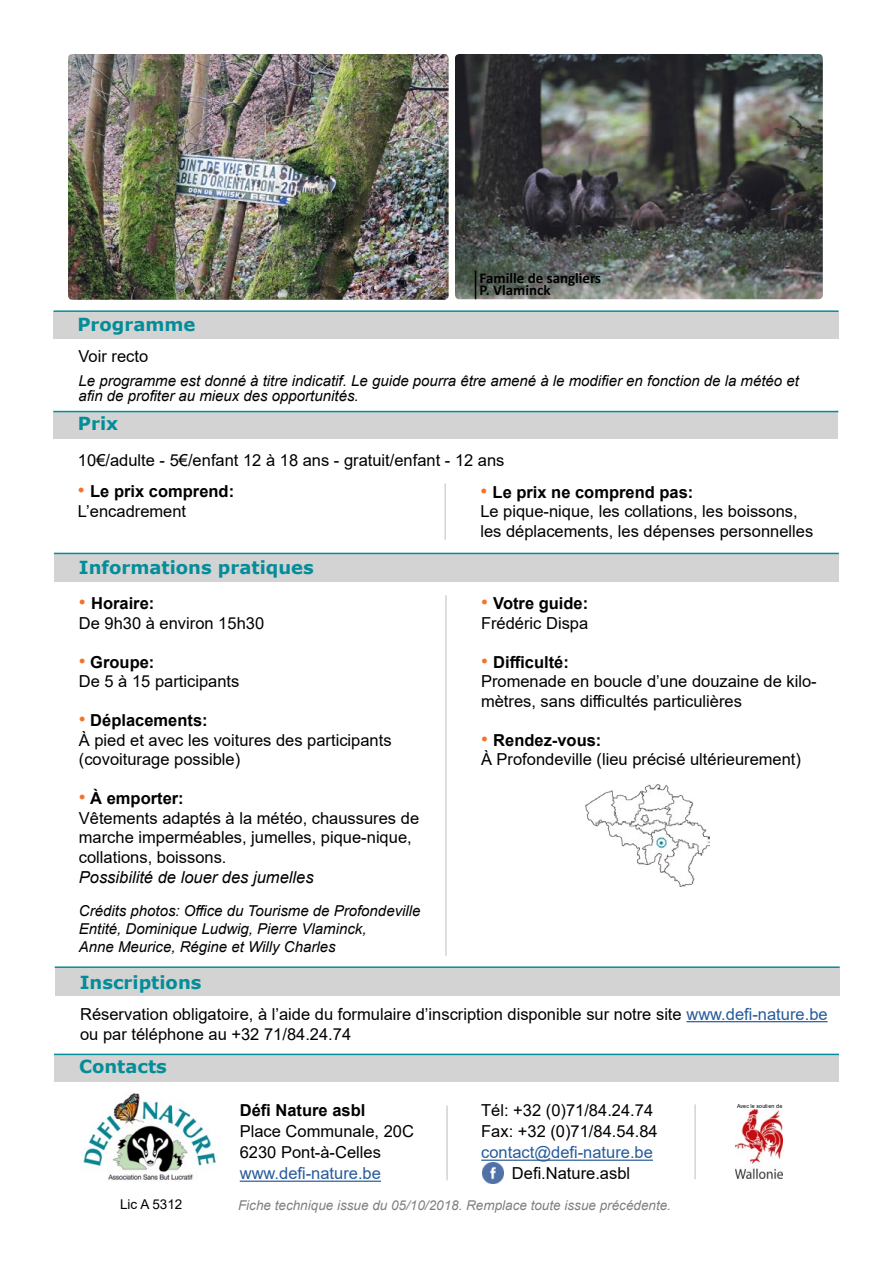
<style>
.page{position:relative;width:893px;height:1263px;background:#fff}
.page>*{position:absolute;margin:0;border:0;box-sizing:border-box;transform-origin:0 0}
.t1{font:700 18px "Verdana";color:#038d99}
.t2{font:16.5px/19.8px "Arial";color:#000}
.t3{font:700 16.5px/19.8px "Arial";color:#000}
.t4{font:16.5px "Arial";color:#275b9b}
.t5{font:italic 16.5px "Arial";color:#000}
.t6{font:italic 15px/18px "Arial";color:#000}
.t7{font:700 15px/12px "Calibri";color:#000}
.t8{font:italic 13.5px "Arial";color:#808080}
.t9{font:13.5px "Arial";color:#000}
.t10{font:5.7px "Arial";color:#000;scale:.94 1}
.s1{font-weight:400;font-size:19.5px;color:#f67228}
.s2{font-weight:400}
.s3{font-size:19.5px;color:#f67228}
.s4{font-weight:700}
.s5{color:#275b9b}
</style>
<div class="page">
<div style="left:54px;top:312px;width:785px;height:27px;background:#d3d3d3"></div>
<div style="left:53px;top:411px;width:785px;height:28px;background:#d3d3d3"></div>
<hr style="left:54px;top:310px;width:784px;height:2px;background:#038d99">
<div style="left:55px;top:968px;width:785px;height:27px;background:#d3d3d3"></div>
<hr style="left:686px;top:1021px;width:142px;height:1px;background:#275b9b">
<hr style="left:444px;top:483px;width:2px;height:57px;background:#d3d3d3">
<div style="left:54px;top:554px;width:785px;height:27px;background:#d3d3d3"></div>
<hr style="left:445px;top:595px;width:2px;height:361px;background:#d3d3d3">
<div style="left:54px;top:1054px;width:785px;height:28px;background:#d3d3d3"></div>
<hr style="left:240px;top:1180px;width:141px;height:2px;background:#275b9b">
<svg style="left:736px;top:1110px;width:47px;height:69px"></svg>
<hr style="left:446px;top:1105px;width:2px;height:75px;background:#d3d3d3">
<hr style="left:481px;top:1159px;width:172px;height:2px;background:#275b9b">
<img style="left:83px;top:1093px;width:133px;height:88px">
<img style="left:482px;top:1162px;width:22px;height:22px">
<hr style="left:53px;top:411px;width:785px;height:1px;background:#038d99">
<hr style="left:54px;top:553px;width:785px;height:1px;background:#038d99">
<hr style="left:55px;top:966px;width:785px;height:2px;background:#038d99">
<hr style="left:54px;top:1054px;width:785px;height:1px;background:#038d99">
<hr style="left:694px;top:1104px;width:2px;height:75px;background:#d3d3d3">
<img style="left:585px;top:785px;width:124px;height:101px">
<img style="left:455px;top:54px;width:368px;height:245px">
<img style="left:68px;top:54px;width:381px;height:246px">
<svg style="left:475px;top:270px;width:1px;height:29px"></svg>
<p class="t1" style="left:77px;top:312px;width:120px">Programme</p>
<p class="t2" style="left:79px;top:346px;width:71px">Voir recto</p>
<p class="t7" style="left:480px;top:272px;width:123px">Famille de sangliers<br>P. Vlaminck</p>
<p class="t6" style="left:79px;top:374px;width:722px;line-height:15px">Le programme est donné à titre indicatif. Le guide pourra être amené à le modifier en fonction de la météo et afin de profiter au mieux des opportunités.</p>
<p class="t1" style="left:78px;top:411px;width:42px">Prix</p>
<p class="t2" style="left:78px;top:450px;width:428px">10€/adulte - 5€/enfant 12 à 18 ans - gratuit/enfant - 12 ans</p>
<p class="t3" style="left:78px;top:482px;width:158px"><span class="s1">•</span> Le prix comprend:<br><span class="s2">L’encadrement</span></p>
<p class="t2" style="left:480px;top:482px;width:334px"><span class="s3">•</span> <span class="s4">Le prix ne comprend pas:<br></span>Le pique-nique, les collations, les boissons, les déplacements, les dépenses personnelles</p>
<p class="t1" style="left:79px;top:555px;width:236px">Informations pratiques</p>
<p class="t2" style="left:79px;top:594px;width:187px"><span class="s3">•</span> <span class="s4">Horaire:<br></span>De 9h30 à environ 15h30</p>
<p class="t2" style="left:79px;top:652px;width:162px"><span class="s3">•</span> <span class="s4">Groupe:<br></span>De 5 à 15 participants</p>
<p class="t2" style="left:79px;top:710px;width:314px"><span class="s3">•</span> <span class="s4">Déplacements:<br></span>À pied et avec les voitures des participants (covoiturage possible)</p>
<p class="t2" style="left:79px;top:788px;width:342px"><span class="s3">•</span> <span class="s4">À emporter:<br></span>Vêtements adaptés à la météo, chaussures de marche imperméables, jumelles, pique-nique, collations, boissons.</p>
<p class="t5" style="left:79px;top:867px;width:236px">Possibilité de louer des jumelles</p>
<p class="t6" style="left:79px;top:902px;width:343px">Crédits photos: Office du Tourisme de Profondeville<br>Entité, Dominique Ludwig, Pierre Vlaminck,<br>Anne Meurice, Régine et Willy Charles</p>
<p class="t2" style="left:481px;top:594px;width:109px"><span class="s3">•</span> <span class="s4">Votre guide:<br></span>Frédéric Dispa</p>
<p class="t2" style="left:481px;top:652px;width:337px"><span class="s3">•</span> <span class="s4">Difficulté:<br></span>Promenade en boucle d’une douzaine de kilo&shy;mètres, sans difficultés particulières</p>
<p class="t2" style="left:481px;top:730px;width:322px"><span class="s3">•</span> <span class="s4">Rendez-vous:<br></span>À Profondeville (lieu précisé ultérieurement)</p>
<p class="t1" style="left:80px;top:969px;width:123px">Inscriptions</p>
<p class="t2" style="left:80px;top:1004px;width:749px">Réservation obligatoire, à l’aide du formulaire d’inscription disponible sur notre site <span class="s5">www.defi-nature.be </span>ou par téléphone au +32 71/84.24.74</p>
<p class="t1" style="left:79px;top:1054px;width:89px">Contacts</p>
<p class="t9" style="left:120px;top:1195px;width:64px">Lic A 5312</p>
<p class="t3" style="left:240px;top:1101px;width:127px">Défi Nature asbl</p>
<p class="t2" style="left:240px;top:1121px;width:176px;line-height:21px">Place Communale, 20C<br>6230 Pont-à-Celles</p>
<p class="t4" style="left:240px;top:1162px;width:143px">www.defi-nature.be</p>
<p class="t8" style="left:238px;top:1197px;width:434px">Fiche technique issue du 05/10/2018. Remplace toute issue précédente.</p>
<p class="t2" style="left:481px;top:1100px;width:178px;line-height:21px">Tél: +32 (0)71/84.24.74<br>Fax: +32 (0)71/84.54.84</p>
<p class="t4" style="left:481px;top:1141px;width:173px">contact@defi-nature.be</p>
<p class="t2" style="left:512px;top:1163px;width:120px">Defi.Nature.asbl</p>
<p class="t10" style="left:737px;top:1102px;width:49px">Avec le souti en de</p>
</div>
